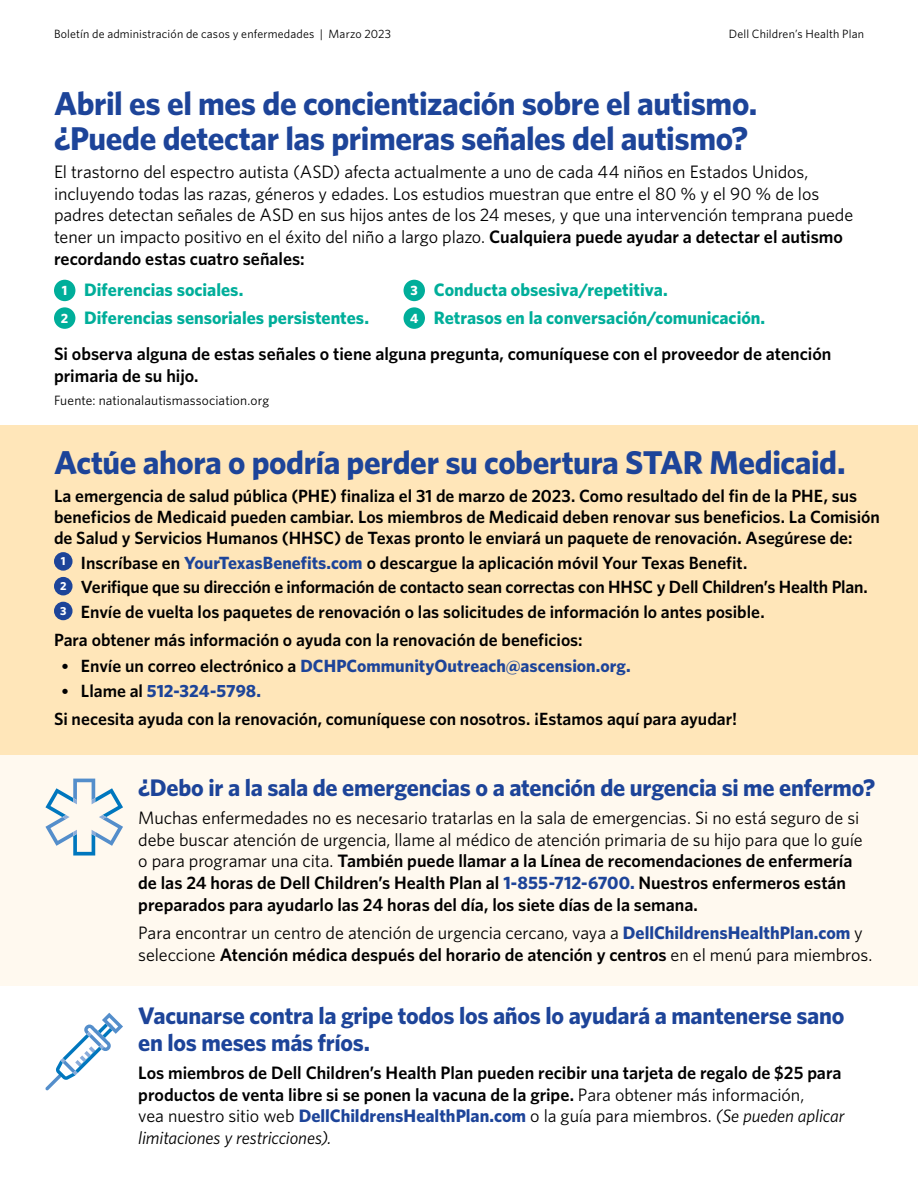
<style>
.page{position:relative;width:918px;height:1188px;background:#fff}
.page>*{position:absolute;margin:0;border:0;box-sizing:border-box;transform-origin:0 0}
.t1{font:700 33px/34.5px "Whitney";letter-spacing:-.01em;color:#1d4499}
.t2{font:700 24px/27px "Whitney";letter-spacing:-.01em;color:#1d4499}
.t3{font:18px/21.6px "Whitney";letter-spacing:-.005em;color:#000}
.t4{font:600 18px/21.6px "Whitney";color:#000}
.t5{font:700 18px/28.3px "Whitney";color:#00ae9a}
.t6{font:600 17.7px/21.3px "Whitney";color:#000}
.t7{font:700 17.7px "Whitney";color:#1d4499}
.t8{font:13.5px "Whitney";letter-spacing:.005em;color:#000}
.t9{font:700 13.5px/27.6px "Whitney";color:#fff}
.t10{font:12px "Whitney";letter-spacing:.015em;color:#000}
.t11{font:700 11.7px/24.8px "Whitney";color:#fff;text-align:justify}
.s1{font-weight:600}
.s2{font-family:"Chronicle Text G1";font-weight:700}
.s3{font-weight:700;color:#1d4499}
.s4{font-family:"Chronicle Text G1";color:#000}
.s5{font-weight:600;color:#000}
.s6{font-weight:400}
.s7{font-weight:400;font-style:italic}
</style>
<div class="page">
<div style="left:0;top:755px;width:918px;height:231px;background:#fff9ef"></div>
<svg style="left:45px;top:1013px;width:78px;height:77px"></svg>
<svg style="left:45px;top:779px;width:78px;height:77px"></svg>
<div style="left:0;top:425px;width:918px;height:330px;background:#ffe6b9"></div>
<div style="left:54px;top:552px;width:19px;height:19px;background:#1d4499;border-radius:50%"></div>
<div style="left:54px;top:577px;width:19px;height:18px;background:#1d4499;border-radius:50%"></div>
<div style="left:54px;top:602px;width:19px;height:18px;background:#1d4499;border-radius:50%"></div>
<div style="left:54px;top:280px;width:21px;height:21px;background:#00ae9a;border-radius:50%"></div>
<div style="left:54px;top:307px;width:21px;height:22px;background:#00ae9a;border-radius:50%"></div>
<div style="left:404px;top:280px;width:21px;height:21px;background:#00ae9a;border-radius:50%"></div>
<div style="left:404px;top:307px;width:21px;height:22px;background:#00ae9a;border-radius:50%"></div>
<p class="t10" style="left:54px;top:27px;width:339px">Boletín de administración de casos y enfermedades | Marzo 2023</p>
<p class="t10" style="left:729px;top:27px;width:137px">Dell Children’s Health Plan</p>
<h1 class="t1" style="left:54px;top:86px;width:705px">Abril es el mes de concientización sobre el autismo. ¿Puede detectar las primeras señales del autismo?</h1>
<p class="t3" style="left:54px;top:161px;width:801px">El trastorno del espectro autista (ASD) afecta actualmente a uno de cada 44 niños en Estados Unidos, incluyendo todas las razas, géneros y edades. Los estudios muestran que entre el 80 % y el 90 % de los padres detectan señales de ASD en sus hijos antes de los 24 meses, y que una intervención temprana puede tener un impacto positivo en el éxito del niño a largo plazo. <span class="s1">Cualquiera puede ayudar a detectar el autismo recordando estas cuatro señales:</span></p>
<p class="t5" style="left:84px;top:275px;width:286px">Diferencias sociales.<br>Diferencias sensoriales persistentes.</p>
<p class="t5" style="left:434px;top:275px;width:333px">Conducta obsesiva/repetitiva.<br>Retrasos en la conversación/comunicación.</p>
<p class="t9" style="left:61px;top:276px;width:9px">1<br>2</p>
<p class="t9" style="left:410px;top:276px;width:10px">3<br>4</p>
<p class="t4" style="left:54px;top:342px;width:779px">Si observa alguna de estas señales o tiene alguna pregunta, comuníquese con el proveedor de atención primaria de su hijo.</p>
<p class="t8" style="left:54px;top:392px;width:217px">Fuente: nationalautismassociation.org</p>
<h1 class="t1" style="left:54px;top:444px;width:793px">Actúe ahora o podría perder su cobertura STAR Medicaid.</h1>
<p class="t6" style="left:54px;top:485px;width:828px">La emergencia de salud pública (PHE) finaliza el 31 de marzo de 2023. Como resultado del fin de la PHE, sus beneficios de Medicaid pueden cambiar. Los miembros de Medicaid deben renovar sus beneficios. La Comisión de Salud y Servicios Humanos (HHSC) de Texas pronto le enviará un paquete de renovación. Asegúrese de:</p>
<p class="t6" style="left:61px;top:552px;width:688px"><span class="s2">•</span> Inscríbase en <span class="s3">YourTexasBenefits.com</span> o descargue la aplicación móvil Your Texas Benefit.</p>
<p class="t6" style="left:61px;top:576px;width:809px"><span class="s2">•</span> Verifique que su dirección e información de contacto sean correctas con HHSC y Dell Children’s Health Plan.</p>
<p class="t6" style="left:54px;top:597px;width:712px;line-height:28px;text-indent:7px"><span class="s2">•</span> Envíe de vuelta los paquetes de renovación o las solicitudes de información lo antes posible.<br>Para obtener más información o ayuda con la renovación de beneficios:</p>
<p class="t7" style="left:61px;top:655px;width:571px"><span class="s4">•</span> <span class="s5">Envíe un correo electrónico a</span> DCHPCommunityOutreach@ascension.org.</p>
<p class="t6" style="left:54px;top:677px;width:685px;line-height:28px;text-indent:7px"><span class="s2">•</span> Llame al <span class="s3">512-324-5798.<br></span>Si necesita ayuda con la renovación, comuníquese con nosotros. ¡Estamos aquí para ayudar!</p>
<p class="t11" style="left:60px;top:549px;width:8px">1<br>2<br>3</p>
<h2 class="t2" style="left:138px;top:773px;width:739px">¿Debo ir a la sala de emergencias o a atención de urgencia si me enfermo?</h2>
<p class="t3" style="left:138px;top:807px;width:726px">Muchas enfermedades no es necesario tratarlas en la sala de emergencias. Si no está seguro de si debe buscar atención de urgencia, llame al médico de atención primaria de su hijo para que lo guíe o para programar una cita. <span class="s1">También puede llamar a la Línea de recomendaciones de enfermería de las 24 horas de Dell Children’s Health Plan al</span> <span class="s3">1-855-712-6700.</span> <span class="s1">Nuestros enfermeros están preparados para ayudarlo las 24 horas del día, los siete días de la semana.</span></p>
<p class="t3" style="left:138px;top:922px;width:736px">Para encontrar un centro de atención de urgencia cercano, vaya a <span class="s3">DellChildrensHealthPlan.com</span> y seleccione <span class="s1">Atención médica después del horario de atención y centros</span> en el menú para miembros.</p>
<h2 class="t2" style="left:138px;top:1001px;width:708px">Vacunarse contra la gripe todos los años lo ayudará a mantenerse sano en los meses más fríos.</h2>
<p class="t4" style="left:138px;top:1061px;width:708px">Los miembros de Dell Children’s Health Plan pueden recibir una tarjeta de regalo de $25 para productos de venta libre si se ponen la vacuna de la gripe. <span class="s6">Para obtener más información,<br>vea nuestro sitio web</span> <span class="s3">DellChildrensHealthPlan.com</span> <span class="s6">o la guía para miembros.</span> <span class="s7">(Se pueden aplicar limitaciones y restricciones).</span></p>
</div>
